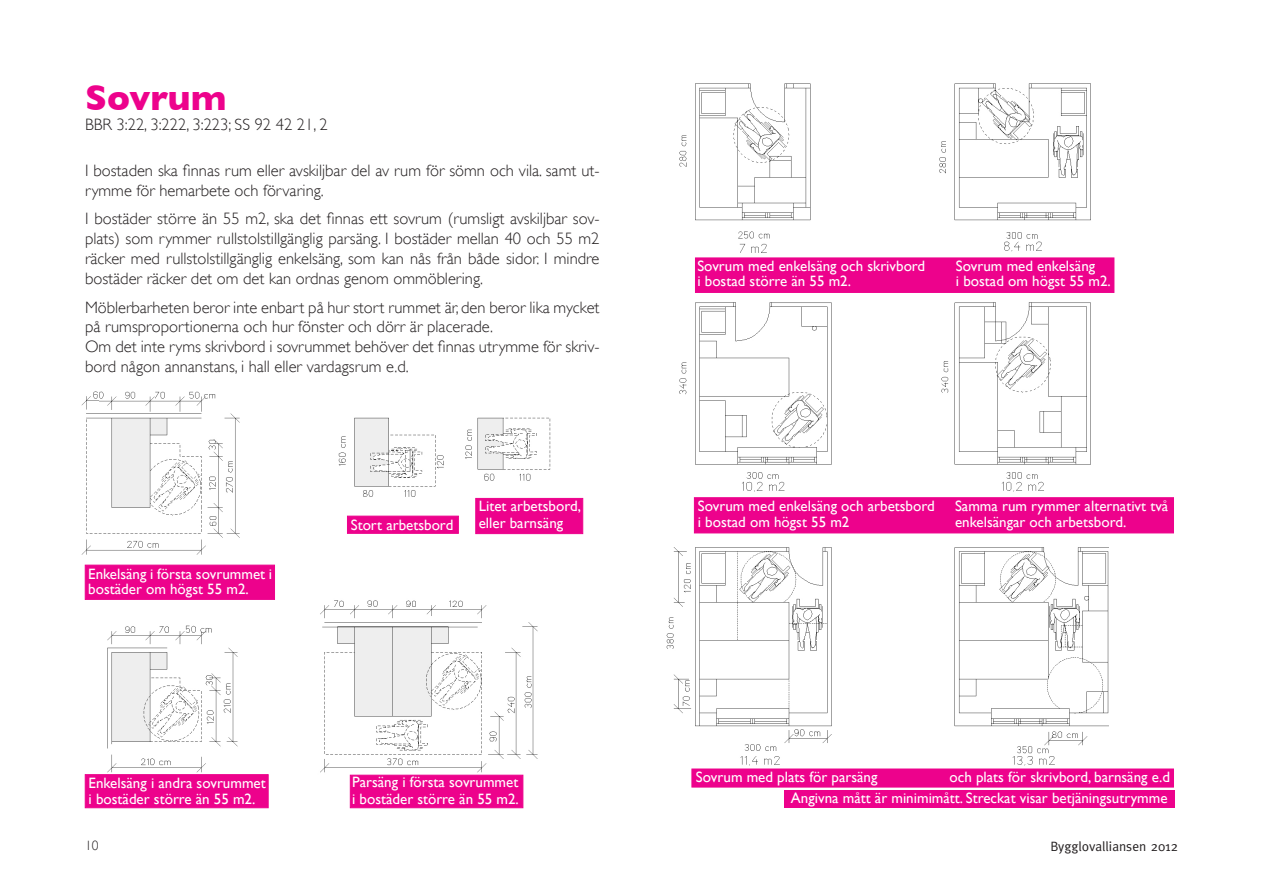
<style>
.page{position:relative;width:1263px;height:893px;background:#fff}
.page>*{position:absolute;margin:0;border:0;box-sizing:border-box;transform-origin:0 0}
.Bildtext{font:700 36px "Gill Sans";color:#ed028c}
.Bildtext-2{font:300 16.5px/19.8px "Gill Sans";color:#231f20}
.Brödtext{font:15px/15px "Gill Sans";color:#fff}
.Bildtext-3{font:15px "Gill Sans";color:#fff}
.t1{font:13.5px "Meta";color:#231f20}
.t2{font:300 13.5px "Gill Sans";color:#231f20}
</style>
<div class="page">
<img style="left:81px;top:391px;width:483px;height:384px">
<img style="left:666px;top:83px;width:442px;height:683px">
<div style="left:695px;top:258px;width:419px;height:35px;background:#ed028c"></div>
<div style="left:694px;top:497px;width:480px;height:36px;background:#ed028c;border:1px solid #ed028c"></div>
<div style="left:692px;top:769px;width:482px;height:18px;background:#ed028c"></div>
<div style="left:350px;top:775px;width:173px;height:33px;background:#ed028c;border:1px solid #ed028c"></div>
<div style="left:85px;top:565px;width:190px;height:35px;background:#ed028c;border:1px solid #ed028c"></div>
<div style="left:85px;top:774px;width:183px;height:34px;background:#ed028c;border:1px solid #ed028c"></div>
<div style="left:347px;top:516px;width:112px;height:17px;background:#ed028c;border:1px solid #ed028c"></div>
<div style="left:476px;top:498px;width:107px;height:36px;background:#ed028c;border:1px solid #ed028c"></div>
<div style="left:784px;top:790px;width:391px;height:18px;background:#ed028c"></div>
<p class="Bildtext" style="left:85px;top:77px;width:143px">Sovrum</p>
<p class="Bildtext-2" style="left:85px;top:114px;width:244px">BBR 3:22, 3:222, 3:223; SS 92 42 21, 2</p>
<p class="Bildtext-2" style="left:85px;top:160px;width:516px">I bostaden ska finnas rum eller avskiljbar del av rum för sömn och vila. samt ut&shy;rymme för hemarbete och förvaring.</p>
<p class="Bildtext-2" style="left:85px;top:209px;width:516px;text-align:justify">I bostäder större än 55 m2, ska det finnas ett sovrum (rumsligt avskiljbar sov&shy;plats) som rymmer rullstolstillgänglig parsäng. I bostäder mellan 40 och 55 m2 räcker med rullstolstillgänglig enkelsäng, som kan nås från både sidor. I mindre bostäder räcker det om det kan ordnas genom ommöblering.</p>
<p class="Bildtext-2" style="left:85px;top:297px;width:516px">Möblerbarheten beror inte enbart på hur stort rummet är, den beror lika mycket på rumsproportionerna och hur fönster och dörr är placerade.</p>
<p class="Bildtext-2" style="left:85px;top:337px;width:516px">Om det inte ryms skrivbord i sovrummet behöver det finnas utrymme för skriv&shy;bord någon annanstans, i hall eller vardagsrum e.d.</p>
<p class="Brödtext" style="left:88px;top:566px;width:185px">Enkelsäng i första sovrummet i bostäder om högst 55 m2.</p>
<p class="Brödtext" style="left:351px;top:517px;width:104px">Stort arbetsbord</p>
<p class="Brödtext" style="left:479px;top:499px;width:104px">Litet arbetsbord,</p>
<p class="Brödtext" style="left:479px;top:515px;width:86px">eller barnsäng</p>
<p class="Brödtext" style="left:89px;top:774px;width:179px;line-height:16.5px">Enkelsäng i andra sovrummet i bostäder större än 55 m2.</p>
<p class="Brödtext" style="left:352px;top:775px;width:168px">Parsäng i första sovrummet</p>
<p class="Brödtext" style="left:352px;top:791px;width:168px">i bostäder större än 55 m2.</p>
<p class="Brödtext" style="left:697px;top:258px;width:229px">Sovrum med enkelsäng och skrivbord i bostad större än 55 m2.</p>
<p class="Brödtext" style="left:956px;top:258px;width:141px">Sovrum med enkelsäng</p>
<p class="Brödtext" style="left:956px;top:273px;width:156px">i bostad om högst 55 m2.</p>
<p class="Brödtext" style="left:698px;top:498px;width:238px">Sovrum med enkelsäng och arbetsbord</p>
<p class="Brödtext" style="left:698px;top:515px;width:153px">i bostad om högst 55 m2</p>
<p class="Brödtext" style="left:955px;top:497px;width:215px;line-height:16.5px">Samma rum rymmer alternativt två enkelsängar och arbetsbord.</p>
<p class="Brödtext" style="left:696px;top:769px;width:183px">Sovrum med plats för parsäng</p>
<p class="Brödtext" style="left:949px;top:769px;width:222px">och plats för skrivbord, barnsäng e.d</p>
<p class="Bildtext-3" style="left:791px;top:789px;width:378px">Angivna mått är minimimått. Streckat visar betjäningsutrymme</p>
<p class="t2" style="left:85px;top:837px;width:15px">10</p>
<p class="t1" style="left:1050px;top:838px;width:129px">Bygglovalliansen 2012</p>
</div>
